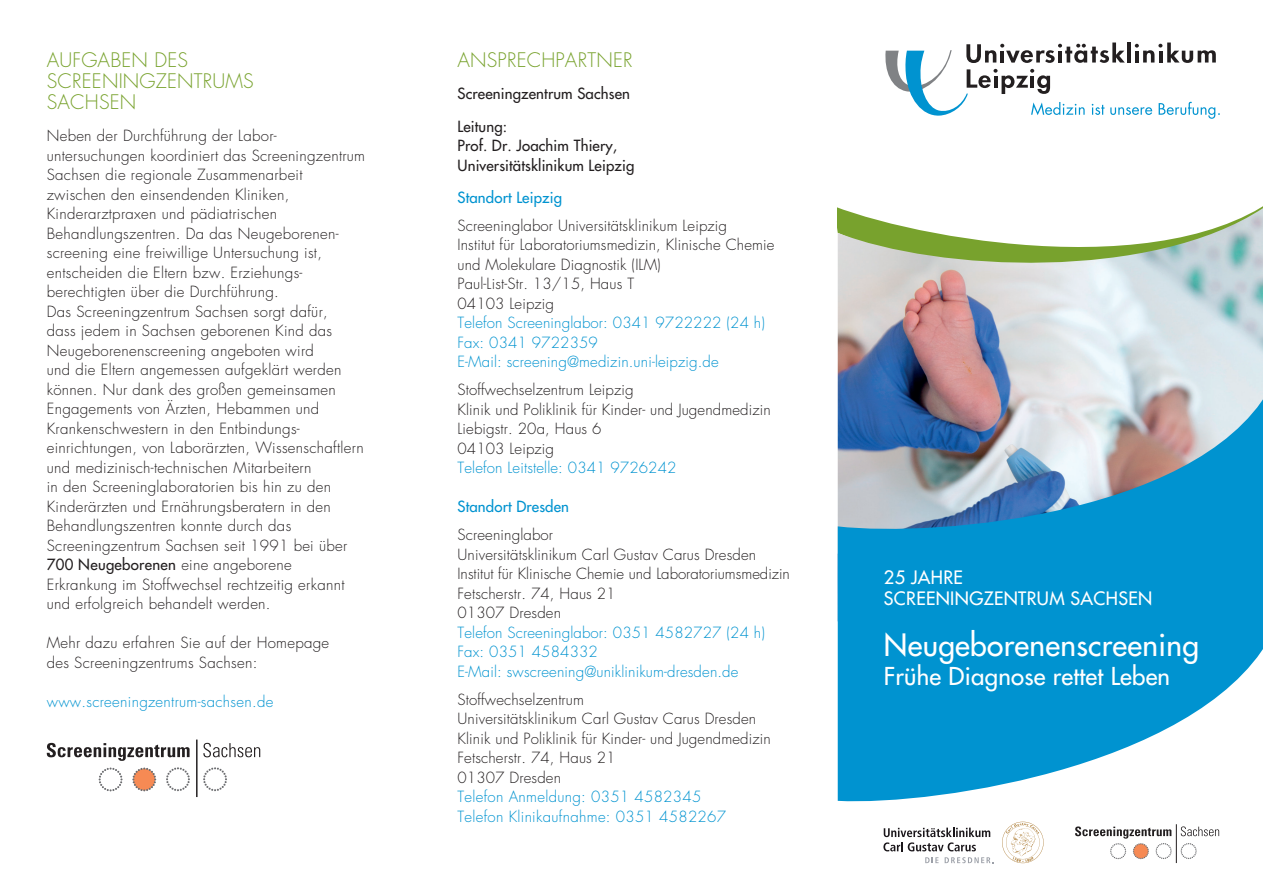
<style>
.page{position:relative;width:1263px;height:893px;background:#fff}
.page>*{position:absolute;margin:0;border:0;box-sizing:border-box;transform-origin:0 0}
.t1{font:500 30px "Futura Std";letter-spacing:.01em;color:#fff}
.t2{font:500 24px "Futura Std";letter-spacing:.01em;color:#fff}
.t3{font:300 19.5px/21px "Futura Std";letter-spacing:.01em;color:#78a22d}
.t4{font:500 18px/21.6px "Futura Std";letter-spacing:.02em;color:#fff}
.t5{font:300 15px/19.5px "Futura Std";letter-spacing:.02em;color:#231f20}
.t6{font:300 15px/19.5px "Futura Std";letter-spacing:.01em;color:#0093d0}
.t7{font:500 15px/32.2px "Futura Std";letter-spacing:.01em;color:#231f20}
.t8{font:500 15px "Futura Std";letter-spacing:.01em;color:#0093d0}
.s1{font-weight:500}
</style>
<div class="page">
<img style="left:838px;top:208px;width:425px;height:169px">
<svg style="left:885px;top:43px;width:335px;height:76px"></svg>
<svg style="left:838px;top:377px;width:425px;height:425px;background:#46a3ce"></svg>
<svg style="left:1075px;top:826px;width:97px;height:34px"></svg>
<svg style="left:1180px;top:843px;width:17px;height:16px"></svg>
<hr style="left:1176px;top:824px;width:1px;height:39px;background:#231f20">
<svg style="left:1181px;top:826px;width:38px;height:10px"></svg>
<svg style="left:925px;top:857px;width:13px;height:6px"></svg>
<svg style="left:945px;top:857px;width:48px;height:6px"></svg>
<svg style="left:883px;top:828px;width:107px;height:23px"></svg>
<svg style="left:1002px;top:822px;width:41px;height:41px"></svg>
<svg style="left:47px;top:743px;width:143px;height:49px"></svg>
<svg style="left:203px;top:767px;width:24px;height:25px"></svg>
<hr style="left:196px;top:739px;width:2px;height:58px;background:#231f20">
<svg style="left:203px;top:743px;width:57px;height:14px"></svg>
<h3 class="t3" style="left:47px;top:50px;width:26px">Aufga</h3>
<h3 class="t3" style="left:47px;top:50px;width:209px;text-indent:64px">ben des<br>Screeni ngzentrums<br>Sachsen</h3>
<p class="t5" style="left:47px;top:127px;width:320px">Neben der Durchführung der Labor&shy;untersuchungen koordiniert das Screeningzentrum Sachsen die regionale Zusammenarbeit zwischen den einsendenden Kliniken, Kinderarztpraxen und pädiatrischen Behandlungszentren. Da das Neugeborenen&shy;screening eine freiwillige Untersuchung ist, entscheiden die Eltern bzw. Erziehungs&shy;berechtigten über die Durchführung.<br>Das Screeningzentrum Sachsen sorgt dafür,<br>dass jedem in Sachsen geborenen Kind das Neugeborenenscreening angeboten wird<br>und die Eltern angemessen aufgeklärt werden können. N ur dank des großen gemeinsamen Engagements von Ärzten, Hebammen und Krankenschwestern in den Entbindungs&shy;einrichtungen, von Laborärzten, Wissenschaftlern und medizinisch-technischen Mitarbeitern<br>in den Screeninglaboratorien bis hin zu den Kinderärzten und Ernährungsberatern in den Behandlungszentren konnte durch das Screeningzentrum Sachsen seit 1991 bei über <span class="s1">700 Neugeborenen</span> eine angeborene Erkrankung im Stoffwechsel rechtzeitig erkannt und erfolgreich behandelt werden.</p>
<p class="t5" style="left:47px;top:634px;width:284px">Mehr dazu erfahren Sie auf der Homepage des Screeningzentrums Sachsen:</p>
<p class="t6" style="left:47px;top:692px;width:228px">www.screeningzentrum-sachsen.de</p>
<h3 class="t3" style="left:457px;top:50px;width:177px">Ansprechpartner</h3>
<p class="t7" style="left:457px;top:78px;width:174px">Screeningzentrum Sachsen<br>Leitung:</p>
<p class="t7" style="left:457px;top:136px;width:178px;line-height:19.5px">Prof. Dr. Joachim Thiery,<br>Universitätsklinikum Leipzig</p>
<p class="t8" style="left:457px;top:188px;width:106px">Standort Leipzig</p>
<p class="t5" style="left:457px;top:216px;width:319px">Screeninglabor Universitätsklinikum Leipzig<br>Institut für Laboratoriumsmedizin, Klinische Chemie und Molekulare Diagnostik (ILM)<br>Paul-List-Str. 13/15, Haus T<br>04103 Leipzig</p>
<p class="t6" style="left:457px;top:314px;width:309px">Telefon Screeninglabor: 0341 9722222 (24 h)<br>Fax: 0341 9722359<br>E-Mail: screening@medizin.uni-leipzig.de</p>
<p class="t5" style="left:457px;top:381px;width:315px">Stoffwechselzentrum Leipzig<br>Klinik und Poliklinik für Kinder- und Jugendmedizin<br>Liebigstr. 20a, Haus 6<br>04103 Leipzig</p>
<p class="t6" style="left:457px;top:459px;width:220px">Telefon Leitstelle: 0341 9726242</p>
<p class="t8" style="left:457px;top:497px;width:113px">Standort Dresden</p>
<p class="t5" style="left:457px;top:526px;width:334px">Screeninglabor<br>Universitätsklinikum Carl Gustav Carus Dresden<br>Institut für Klinische Chemie und Laboratoriumsmedizin<br>Fetscherstr. 74, Haus 21<br>01307 Dresden</p>
<p class="t6" style="left:457px;top:623px;width:309px">Telefon Screeninglabor: 0351 4582727 (24 h)<br>Fax: 0351 4584332<br>E-Mail: swscreening@uniklinikum-dresden.de</p>
<p class="t5" style="left:457px;top:690px;width:315px">Stoffwechselzentrum<br>Universitätsklinikum Carl Gustav Carus Dresden<br>Klinik und Poliklinik für Kinder- und Jugendmedizin<br>Fetscherstr. 74, Haus 21<br>01307 Dresden</p>
<p class="t6" style="left:457px;top:788px;width:270px">Telefon Anmeldung: 0351 4582345<br>Telefon Klinikaufnahme: 0351 4582267</p>
<p class="t4" style="left:884px;top:566px;width:265px">25 Jahre<br>Screen ingzentrum Sachsen</p>
<h1 class="t1" style="left:884px;top:626px;width:317px">Neugeborenenscreening</h1>
<h2 class="t2" style="left:884px;top:661px;width:288px">Frühe Diagnose rettet Leben</h2>
</div>
